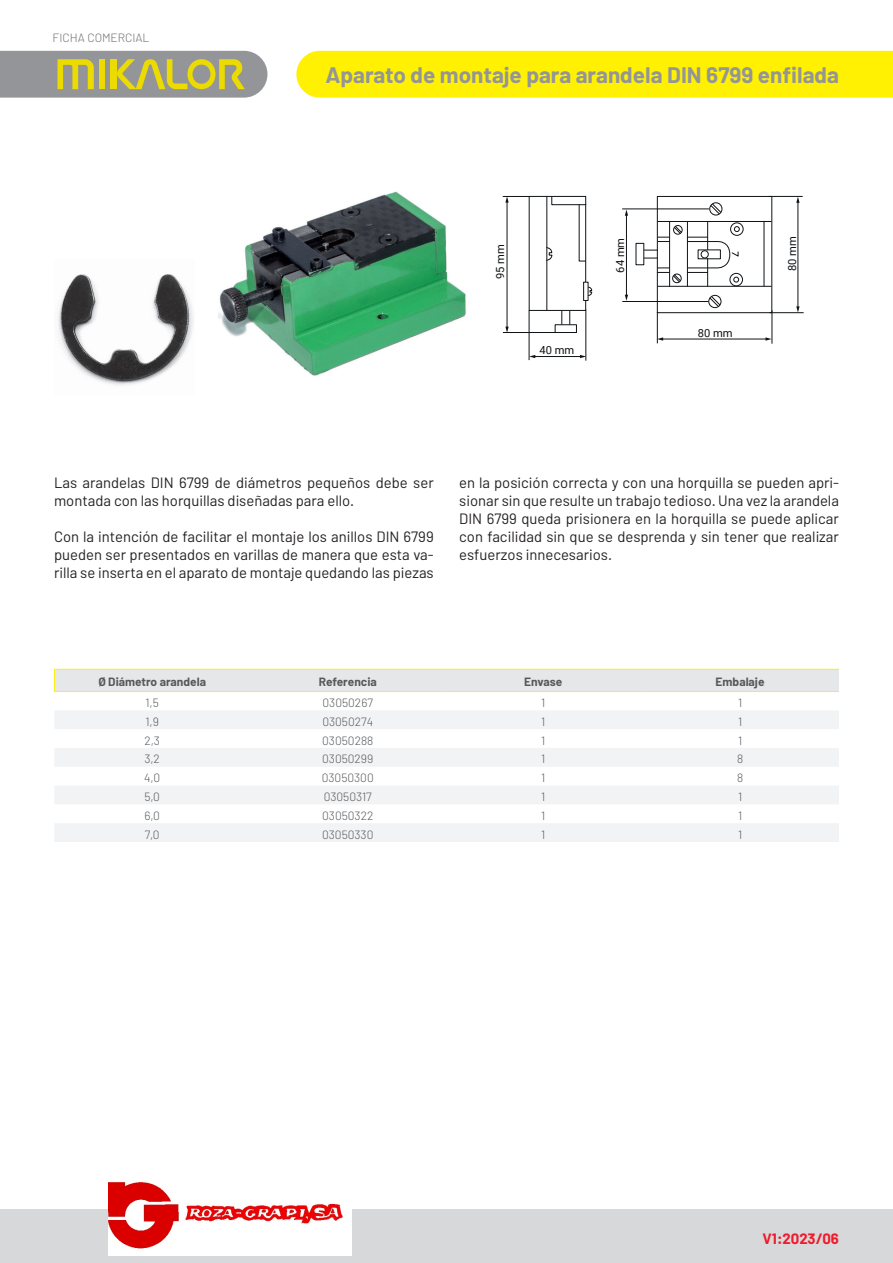
<style>
.page{position:relative;width:893px;height:1263px;background:#fff}
.page>*{position:absolute;margin:0;border:0;box-sizing:border-box;transform-origin:0 0}
.t1{font:700 22.5px "Barlow";color:#939598}
.t2{font:15px/18px "Barlow";color:#231f20;text-align:justify}
.t3{font:700 15px "Barlow";color:#ee1b2c}
.t4{font:300 12px "Barlow";color:#57585a}
.t5{font:700 12px "Barlow";color:#57585a}
.t6{font:300 12px "Barlow";color:#6d6e71}
.t7{font:11.1px "Roboto";color:#101315}
</style>
<div class="page">
<div style="left:296px;top:51px;width:597px;height:47px;background:#fff101"></div>
<div style="left:0;top:1209px;width:893px;height:54px;background:#d7d8da"></div>
<svg style="left:0;top:51px;width:267px;height:47px;background:#a7a57b"></svg>
<svg style="left:54px;top:692px;width:785px;height:1px"></svg>
<svg style="left:55px;top:711px;width:784px;height:131px;fill:#f2f3f4"></svg>
<div style="left:54px;top:669px;width:785px;height:22px;background:#e6e7e9"></div>
<hr style="left:250px;top:669px;width:196px;height:1px;background:#fff101">
<hr style="left:446px;top:669px;width:195px;height:1px;background:#fff101">
<hr style="left:641px;top:669px;width:198px;height:1px;background:#fff101">
<hr style="left:54px;top:691px;width:196px;height:1px;background:#fff101">
<hr style="left:250px;top:691px;width:196px;height:1px;background:#fff101">
<hr style="left:446px;top:691px;width:195px;height:1px;background:#fff101">
<hr style="left:641px;top:691px;width:198px;height:1px;background:#fff101">
<img style="left:57px;top:274px;width:137px;height:112px">
<img style="left:218px;top:191px;width:248px;height:185px">
<div style="left:657px;top:196px;width:115px;height:117px;border:1px solid #101315"></div>
<svg style="left:711px;top:204px;width:11px;height:11px"></svg>
<div style="left:709px;top:202px;width:13px;height:13px;border:1px solid #101315;border-radius:50%"></div>
<svg style="left:710px;top:295px;width:11px;height:13px"></svg>
<div style="left:708px;top:295px;width:13px;height:13px;border:1px solid #101315;border-radius:50%"></div>
<div style="left:730px;top:223px;width:13px;height:13px;border:1px solid #101315;border-radius:50%"></div>
<div style="left:730px;top:273px;width:13px;height:13px;border:1px solid #101315;border-radius:50%"></div>
<hr style="left:658px;top:221px;width:113px;height:1px;background:#101315">
<hr style="left:658px;top:286px;width:113px;height:1px;background:#101315">
<hr style="left:764px;top:221px;width:1px;height:65px;background:#101315">
<svg style="left:644px;top:222px;width:96px;height:64px"></svg>
<hr style="left:657px;top:312px;width:1px;height:31px;background:#101315">
<hr style="left:772px;top:310px;width:1px;height:34px;background:#101315">
<hr style="left:662px;top:339px;width:105px;height:1px;background:#101315">
<svg style="left:765px;top:337px;width:7px;height:4px"></svg>
<svg style="left:657px;top:337px;width:6px;height:4px"></svg>
<hr style="left:622px;top:209px;width:87px;height:1px;background:#101315">
<hr style="left:622px;top:301px;width:86px;height:1px;background:#101315">
<hr style="left:626px;top:215px;width:1px;height:81px;background:#101315">
<svg style="left:625px;top:295px;width:3px;height:6px"></svg>
<svg style="left:625px;top:210px;width:3px;height:6px"></svg>
<hr style="left:769px;top:312px;width:35px;height:1px;background:#101315">
<hr style="left:768px;top:196px;width:35px;height:1px;background:#101315">
<hr style="left:798px;top:202px;width:1px;height:105px;background:#101315">
<svg style="left:796px;top:197px;width:4px;height:6px"></svg>
<svg style="left:796px;top:306px;width:4px;height:6px"></svg>
<div style="left:529px;top:196px;width:57px;height:115px;border:1px solid #101315"></div>
<hr style="left:584px;top:282px;width:4px;height:18px;background:#fff">
<div style="left:583px;top:282px;width:5px;height:19px;border:1px solid #101315"></div>
<hr style="left:547px;top:196px;width:1px;height:114px;background:#101315">
<svg style="left:546px;top:196px;width:40px;height:66px"></svg>
<svg style="left:588px;top:286px;width:4px;height:10px"></svg>
<div style="left:555px;top:324px;width:22px;height:9px;border:1px solid #101315"></div>
<svg style="left:561px;top:311px;width:1px;height:13px"></svg>
<svg style="left:569px;top:311px;width:1px;height:13px"></svg>
<hr style="left:529px;top:310px;width:1px;height:50px;background:#101315">
<hr style="left:586px;top:310px;width:1px;height:51px;background:#101315">
<hr style="left:534px;top:356px;width:47px;height:1px;background:#101315">
<svg style="left:580px;top:355px;width:6px;height:3px"></svg>
<svg style="left:529px;top:355px;width:6px;height:3px"></svg>
<hr style="left:503px;top:332px;width:53px;height:1px;background:#101315">
<hr style="left:507px;top:201px;width:1px;height:127px;background:#101315">
<svg style="left:505px;top:327px;width:4px;height:5px"></svg>
<svg style="left:503px;top:196px;width:26px;height:7px"></svg>
<img style="left:109px;top:1182px;width:243px;height:74px">
<p class="t6" style="left:53px;top:30px;width:98px">FICHA COMERCIAL</p>
<p class="t1" style="left:325px;top:61px;width:515px">Aparato de montaje para arandela DIN 6799 enfilada</p>
<p class="t7" style="left:492px;top:279px;width:36px;rotate:-90deg">95 mm</p>
<p class="t7" style="left:539px;top:342px;width:36px">40 mm</p>
<p class="t7" style="left:613px;top:273px;width:36px;rotate:-90deg">64 mm</p>
<p class="t7" style="left:784px;top:271px;width:36px;rotate:-90deg">80 mm</p>
<p class="t7" style="left:698px;top:325px;width:36px">80 mm</p>
<p class="t2" style="left:54px;top:473px;width:381px">Las arandelas DIN 6799 de diámetros pequeños debe ser montada con las horquillas diseñadas para ello.</p>
<p class="t2" style="left:54px;top:527px;width:381px">Con la intención de facilitar el montaje los anillos DIN 6799 pueden ser presentados en varillas de manera que esta va&shy;rilla se inserta en el aparato de montaje quedando las piezas</p>
<p class="t2" style="left:459px;top:473px;width:381px">en la posición correcta y con una horquilla se pueden apri&shy;sionar sin que resulte un trabajo tedioso. Una vez la arandela DIN 6799 queda prisionera en la horquilla se puede aplicar con facilidad sin que se desprenda y sin tener que realizar esfuerzos innecesarios.</p>
<p class="t5" style="left:98px;top:675px;width:109px">Ø Diámetro arandela</p>
<p class="t5" style="left:319px;top:675px;width:60px">Referencia</p>
<p class="t5" style="left:524px;top:675px;width:40px">Envase</p>
<p class="t5" style="left:716px;top:675px;width:50px">Embalaje</p>
<p class="t4" style="left:145px;top:695px;width:15px">1,5</p>
<p class="t4" style="left:322px;top:695px;width:52px">03050267</p>
<p class="t4" style="left:541px;top:695px;width:6px">1</p>
<p class="t4" style="left:738px;top:695px;width:6px">1</p>
<p class="t4" style="left:145px;top:714px;width:15px">1,9</p>
<p class="t4" style="left:322px;top:714px;width:52px">03050274</p>
<p class="t4" style="left:541px;top:714px;width:6px">1</p>
<p class="t4" style="left:738px;top:714px;width:6px">1</p>
<p class="t4" style="left:144px;top:733px;width:17px">2,3</p>
<p class="t4" style="left:322px;top:733px;width:53px">03050288</p>
<p class="t4" style="left:541px;top:733px;width:6px">1</p>
<p class="t4" style="left:738px;top:733px;width:6px">1</p>
<p class="t4" style="left:144px;top:752px;width:17px">3,2</p>
<p class="t4" style="left:322px;top:752px;width:53px">03050299</p>
<p class="t4" style="left:541px;top:752px;width:6px">1</p>
<p class="t4" style="left:737px;top:752px;width:8px">8</p>
<p class="t4" style="left:144px;top:770px;width:17px">4,0</p>
<p class="t4" style="left:322px;top:770px;width:54px">03050300</p>
<p class="t4" style="left:541px;top:770px;width:6px">1</p>
<p class="t4" style="left:737px;top:770px;width:8px">8</p>
<p class="t4" style="left:144px;top:789px;width:17px">5,0</p>
<p class="t4" style="left:324px;top:789px;width:50px">03050317</p>
<p class="t4" style="left:541px;top:789px;width:6px">1</p>
<p class="t4" style="left:738px;top:789px;width:6px">1</p>
<p class="t4" style="left:144px;top:808px;width:17px">6,0</p>
<p class="t4" style="left:322px;top:808px;width:53px">03050322</p>
<p class="t4" style="left:541px;top:808px;width:6px">1</p>
<p class="t4" style="left:738px;top:808px;width:6px">1</p>
<p class="t4" style="left:145px;top:827px;width:16px">7,0</p>
<p class="t4" style="left:322px;top:827px;width:53px">03050330</p>
<p class="t4" style="left:541px;top:827px;width:6px">1</p>
<p class="t4" style="left:738px;top:827px;width:6px">1</p>
<p class="t3" style="left:763px;top:1229px;width:78px">V1:2023/06</p>
</div>
